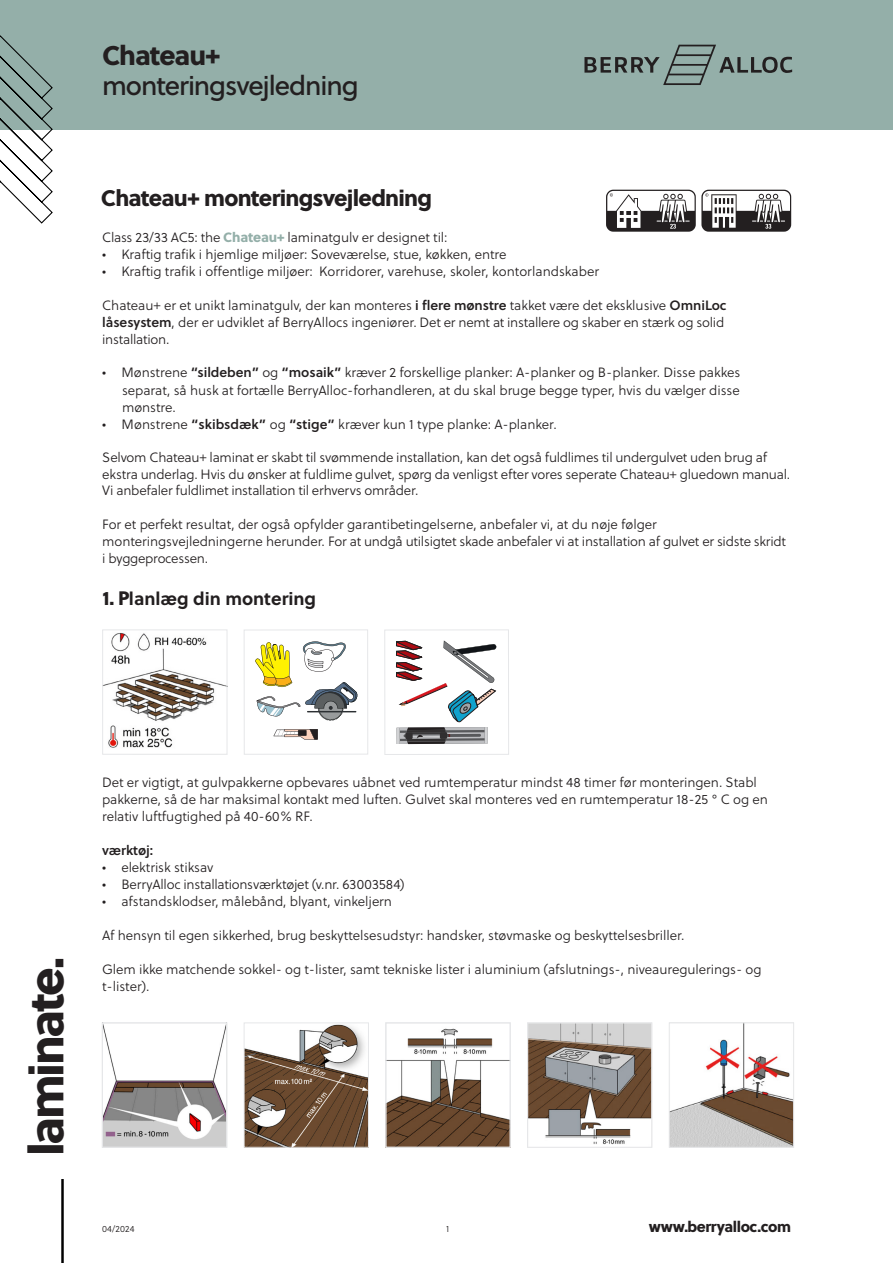
<style>
.page{position:relative;width:893px;height:1263px;background:#fff}
.page>*{position:absolute;margin:0;border:0;box-sizing:border-box;transform-origin:0 0}
.t1{font:48px "Soleil Xb";letter-spacing:-.05em;color:#231f20}
.t2{font:27px "Soleil Bk";letter-spacing:-.04em;color:#231f20}
.t3{font:27px "Soleil Xb";letter-spacing:-.035em;color:#231f20}
.INTRO{font:22.5px "Soleil Xb";letter-spacing:-.035em;color:#231f20}
.INTRO-2{font:700 18px "Soleil";color:#231f20}
.t4{font:15px "Soleil Xb";letter-spacing:-.03em;color:#231f20}
.INTRO-3{font:13.5px/16.8px "Soleil Lt";letter-spacing:-.005em;color:#231f20}
.t5{font:13.5px "Soleil Sb";letter-spacing:-.005em;color:#231f20}
.INTRO-4{font:9px "Soleil Lt";letter-spacing:.015em;color:#231f20}
.s1{font-family:"Soleil Xb";color:#94afa9}
.s2{font-family:"Soleil Sb"}
.s3{font-family:"Soleil Xb";font-weight:400;font-size:19.5px}
</style>
<div class="page">
<div style="left:0;top:0;width:893px;height:130px;background:#94afa9"></div>
<svg style="left:0;top:35px;width:53px;height:189px"></svg>
<hr style="left:61px;top:1179px;width:3px;height:84px;background:#000">
<svg style="left:584px;top:45px;width:208px;height:40px"></svg>
<img style="left:104px;top:633px;width:121px;height:115px">
<div style="left:102px;top:629px;width:125px;height:126px;border:1px solid #e6e7e9"></div>
<div style="left:384px;top:629px;width:125px;height:126px;border:1px solid #e6e7e9"></div>
<svg style="left:396px;top:640px;width:100px;height:104px"></svg>
<div style="left:244px;top:629px;width:124px;height:126px;border:1px solid #e6e7e9"></div>
<svg style="left:273px;top:729px;width:45px;height:11px"></svg>
<svg style="left:255px;top:641px;width:103px;height:80px"></svg>
<hr style="left:307px;top:711px;width:49px;height:1px;background:#2c3033">
<img style="left:104px;top:1027px;width:121px;height:119px">
<img style="left:246px;top:1024px;width:121px;height:122px">
<div style="left:244px;top:1022px;width:125px;height:126px;border:1px solid #e6e7e9"></div>
<div style="left:102px;top:1022px;width:125px;height:126px;border:1px solid #e6e7e9"></div>
<img style="left:388px;top:1028px;width:120px;height:118px">
<img style="left:529px;top:1024px;width:121px;height:121px">
<div style="left:527px;top:1022px;width:125px;height:126px;border:1px solid #e6e7e9"></div>
<div style="left:386px;top:1022px;width:125px;height:126px;border:1px solid #e6e7e9"></div>
<img style="left:671px;top:1024px;width:121px;height:122px">
<div style="left:669px;top:1022px;width:125px;height:126px;border:1px solid #e6e7e9"></div>
<p class="t3" style="left:102px;top:34px;width:120px">Chateau+</p>
<p class="t2" style="left:102px;top:65px;width:258px">monteringsvejledning</p>
<p class="INTRO" style="left:101px;top:181px;width:333px">Chateau+ monteringsvejledning</p>
<p class="INTRO-3" style="left:102px;top:228px;width:347px">Class 23/33 AC5: the <span class="s1">Chateau+</span> laminatgulv er designet til:</p>
<p class="INTRO-3" style="left:102px;top:246px;width:406px">• Kraftig trafik i hjemlige miljøer: Soveværelse, stue, køkken, entre</p>
<p class="INTRO-3" style="left:102px;top:263px;width:499px">• Kraftig trafik i offentlige miljøer: Korridorer, varehuse, skoler, kontorlandskaber</p>
<p class="INTRO-3" style="left:102px;top:297px;width:626px">Chateau+ er et unikt laminatgulv, der kan monteres <span class="s2">i flere mønstre</span> takket være det eksklusive <span class="s2">OmniLoc låsesystem</span>, der er udviklet af BerryAllocs ingeniører. Det er nemt at installere og skaber en stærk og solid installation.</p>
<p class="INTRO-3" style="left:102px;top:364px;width:639px">• Mønstrene <span class="s2">“sildeben”</span> og <span class="s2">“mosaik”</span> kræver 2 forskellige planker: A-planker og B-planker. Disse pakkes</p>
<p class="INTRO-3" style="left:122px;top:381px;width:619px;line-height:17.2px">separat, så husk at fortælle BerryAlloc-forhandleren, at du skal bruge begge typer, hvis du vælger disse mønstre.</p>
<p class="INTRO-3" style="left:102px;top:416px;width:456px">• Mønstrene <span class="s2">“skibsdæk”</span> og <span class="s2">“stige”</span> kræver kun 1 type planke: A-planker.</p>
<p class="INTRO-3" style="left:102px;top:449px;width:689px">Selvom Chateau+ laminat er skabt til svømmende installation, kan det også fuldlimes til undergulvet uden brug af ekstra underlag. Hvis du ønsker at fuldlime gulvet, spørg da venligst efter vores seperate Chateau+ gluedown manual.</p>
<p class="INTRO-3" style="left:102px;top:482px;width:318px">Vi anbefaler fuldlimet installation til erhvervs områder.</p>
<p class="INTRO-3" style="left:102px;top:516px;width:685px">For et perfekt resultat, der også opfylder garantibetingelserne, anbefaler vi, at du nøje følger monteringsvejledningerne herunder. For at undgå utilsigtet skade anbefaler vi at installation af gulvet er sidste skridt i byggeprocessen.</p>
<p class="INTRO-2" style="left:102px;top:584px;width:215px"><span class="s3">1. P</span>lanlæg din montering</p>
<p class="t1" style="left:8px;top:1156px;width:200px;rotate:-90deg">laminate.</p>
<p class="INTRO-3" style="left:102px;top:773px;width:667px;line-height:17.2px">Det er vigtigt, at gulvpakkerne opbevares uåbnet ved rumtemperatur mindst 48 timer før monteringen. Stabl pakkerne, så de har maksimal kontakt med luften. Gulvet skal monteres ved en rumtemperatur 18-25 ° C og en relativ luftfugtighed på 40-60% RF.</p>
<p class="t5" style="left:102px;top:840px;width:53px">værktøj:</p>
<p class="INTRO-3" style="left:102px;top:859px;width:113px">• elektrisk stiksav</p>
<p class="INTRO-3" style="left:102px;top:875px;width:304px">• BerryAlloc installationsværktøjet (v.nr. 63003584)</p>
<p class="INTRO-3" style="left:102px;top:892px;width:291px">• afstandsklodser, målebånd, blyant, vinkeljern</p>
<p class="INTRO-3" style="left:102px;top:927px;width:584px">Af hensyn til egen sikkerhed, brug beskyttelsesudstyr: handsker, støvmaske og beskyttelsesbriller.</p>
<p class="INTRO-3" style="left:102px;top:960px;width:661px;line-height:17.2px">Glem ikke matchende sokkel- og t-lister, samt tekniske lister i aluminium (afslutnings-, niveauregulerings- og t-lister).</p>
<p class="INTRO-4" style="left:102px;top:1222px;width:34px">04/2024</p>
<p class="t4" style="left:649px;top:1214px;width:144px">www.berryalloc.com</p>
<p class="INTRO-4" style="left:446px;top:1222px;width:5px">1</p>
</div>
